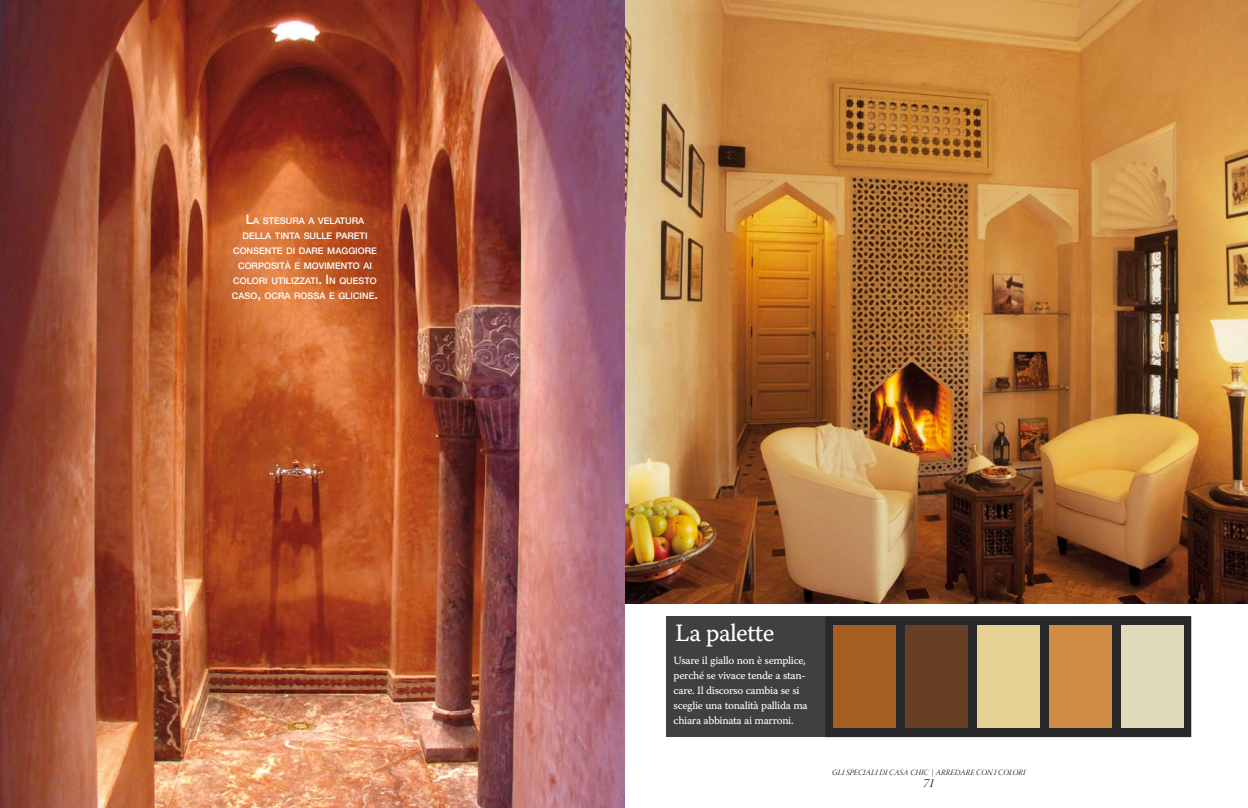
<style>
.page{position:relative;width:1248px;height:808px;background:#fff}
.page>*{position:absolute;margin:0;border:0;box-sizing:border-box;transform-origin:0 0}
.t1{font:25px "Warnock Pro Capt";letter-spacing:-.03em;color:#fff}
.t2{font:12px "Warnock Pro Light It Disp";color:#000}
.t3{font:11px/15px "Warnock Pro Capt";letter-spacing:-.03em;color:#fff}
.t4{font:500 9.1px/15px "Helvetica Neue";color:#fff;text-align:center}
.t5{font:8px "Warnock Pro Light It Disp";letter-spacing:.02em;color:#000}
.s1{font-size:13px}
</style>
<div class="page">
<img style="left:624px;top:0;width:623px;height:603px">
<img style="left:0;top:0;width:624px;height:808px">
<div style="left:666px;top:617px;width:525px;height:120px;background:#404040"></div>
<div style="left:825px;top:617px;width:366px;height:120px;background:#28282a"></div>
<div style="left:1120px;top:626px;width:63px;height:102px;background:#e1dab8"></div>
<div style="left:905px;top:626px;width:62px;height:102px;background:#663f24"></div>
<div style="left:833px;top:625px;width:62px;height:103px;background:#a65f20"></div>
<div style="left:977px;top:626px;width:62px;height:102px;background:#e6d393"></div>
<div style="left:1048px;top:626px;width:63px;height:102px;background:#d08b42"></div>
<p class="t4" style="left:232px;top:213px;width:148px"><span class="s1">L</span>A STESURA A VELATURA<br>DELLA TINTA SULLE PARETI<br>CONSENTE DI DARE MAGGIORE<br>CORPOSITÀ E MOVIMENTO AI<br>COLORI UTILIZZATI<span class="s1">. I</span> N QUESTO<br>CASO<span class="s1">,</span> OCRA ROSSA E GLICINE<span class="s1">.</span></p>
<h1 class="t1" style="left:675px;top:617px;width:101px">La palette</h1>
<p class="t3" style="left:673px;top:652px;width:135px">Usare il giallo non è semplice, perché se vivace tende a stan&shy;care. Il discorso cambia se si sceglie una tonalità pallida ma chiara abbinata ai marroni.</p>
<p class="t5" style="left:832px;top:768px;width:195px">GLI SPECIALI DI CASA CHIC | ARREDARE CON I COLORI</p>
<h2 class="t2" style="left:923px;top:777px;width:13px">71</h2>
</div>
